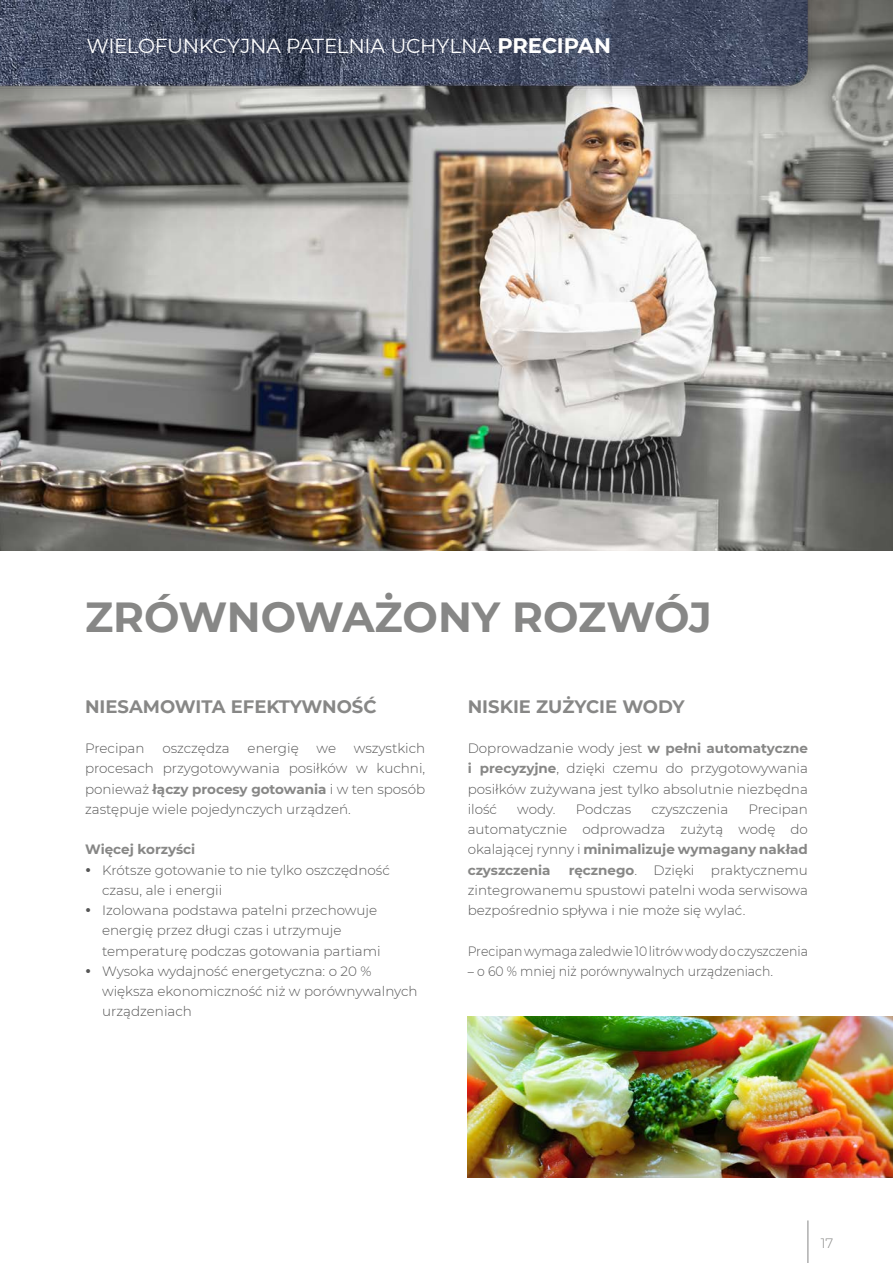
<style>
.page{position:relative;width:893px;height:1263px;background:#fff}
.page>*{position:absolute;margin:0;border:0;box-sizing:border-box;transform-origin:0 0}
.t1{font:700 42px "Montserrat";letter-spacing:-.005em;color:#878786}
.t2{font:20.25px "Montserrat";letter-spacing:-.02em;color:#fff}
.t3{font:700 18px "Montserrat";color:#878786}
.t4{font:300 13.5px/20.2px "Montserrat";color:#565656;text-align:justify}
.t5{font:300 13.5px "Montserrat";color:#565656;scale:.92 1}
.t6{font:700 13.5px "Montserrat";color:#878786}
.t7{font:300 13.5px "Montserrat";color:#878786}
.s1{font-weight:700;font-size:21px}
.s2{font-weight:700;color:#878786}
</style>
<div class="page">
<hr style="left:807px;top:1220px;width:1px;height:43px;background:#878786">
<img style="left:0;top:123px;width:893px;height:428px">
<img style="left:468px;top:1016px;width:425px;height:161px">
<img style="left:0;top:0;width:893px;height:123px">
<h2 class="t2" style="left:86px;top:32px;width:526px">WIELOFUNKCYJNA PATELNIA UCHYLNA <span class="s1">PRECIPAN</span></h2>
<h1 class="t1" style="left:85px;top:586px;width:628px">ZRÓWNOWAŻONY ROZWÓJ</h1>
<h3 class="t3" style="left:85px;top:693px;width:293px">NIESAMOWITA EFEKTYWNOŚĆ</h3>
<p class="t4" style="left:85px;top:738px;width:61px">Precipan</p>
<p class="t4" style="left:162px;top:738px;width:69px">oszczędza</p>
<p class="t4" style="left:248px;top:738px;width:53px">energię</p>
<p class="t4" style="left:317px;top:738px;width:21px">we</p>
<p class="t4" style="left:85px;top:738px;width:342px;text-indent:269px">wszystkich procesach przygotowywania posiłków w kuchni, ponieważ <span class="s2">łączy procesy gotowania</span> i w ten sposób zastępuje wiele pojedynczych urządzeń.</p>
<p class="t6" style="left:85px;top:840px;width:112px">Więcej korzyści</p>
<p class="t4" style="left:102px;top:859px;width:317px;text-align:left">Krótsze gotowanie to nie tylko oszczędność czasu, ale i energii<br>Izolowana podstawa patelni przechowuje energię przez długi czas i utrzymuje temperaturę podczas gotowania partiami Wysoka wydajność energetyczna: o 20 % większa ekonomiczność niż w porównywalnych urządzeniach</p>
<h3 class="t3" style="left:468px;top:693px;width:218px">NISKIE ZUŻYCIE WODY</h3>
<p class="t4" style="left:468px;top:738px;width:342px">Doprowadzanie wody jest <span class="s2">w pełni automatyczne i precyzyjne</span>, dzięki czemu do przygotowywania posiłków zużywana jest tylko absolutnie niezbędna ilość</p>
<p class="t4" style="left:517px;top:798px;width:40px">wody.</p>
<p class="t4" style="left:576px;top:798px;width:57px">Podczas</p>
<p class="t4" style="left:651px;top:798px;width:78px">czyszczenia</p>
<p class="t4" style="left:468px;top:798px;width:342px;text-indent:281px">Precipan automatycznie odprowadza zużytą wodę do okalającej rynny i <span class="s2">minimalizuje wymagany nakład czyszczenia</span></p>
<p class="t4" style="left:468px;top:859px;width:342px;text-indent:101px"><span class="s2">ręcznego</span>. Dzięki praktycznemu zintegrowanemu spustowi patelni woda serwisowa bezpośrednio spływa i nie może się wylać.</p>
<p class="t5" style="left:468px;top:942px;width:371px">Precipan wymaga zaledwie 10 litrów wody do czyszczenia</p>
<p class="t5" style="left:468px;top:962px;width:333px">– o 60 % mniej niż porównywalnych urządzeniach.</p>
<p class="t7" style="left:821px;top:1234px;width:14px">17</p>
</div>
